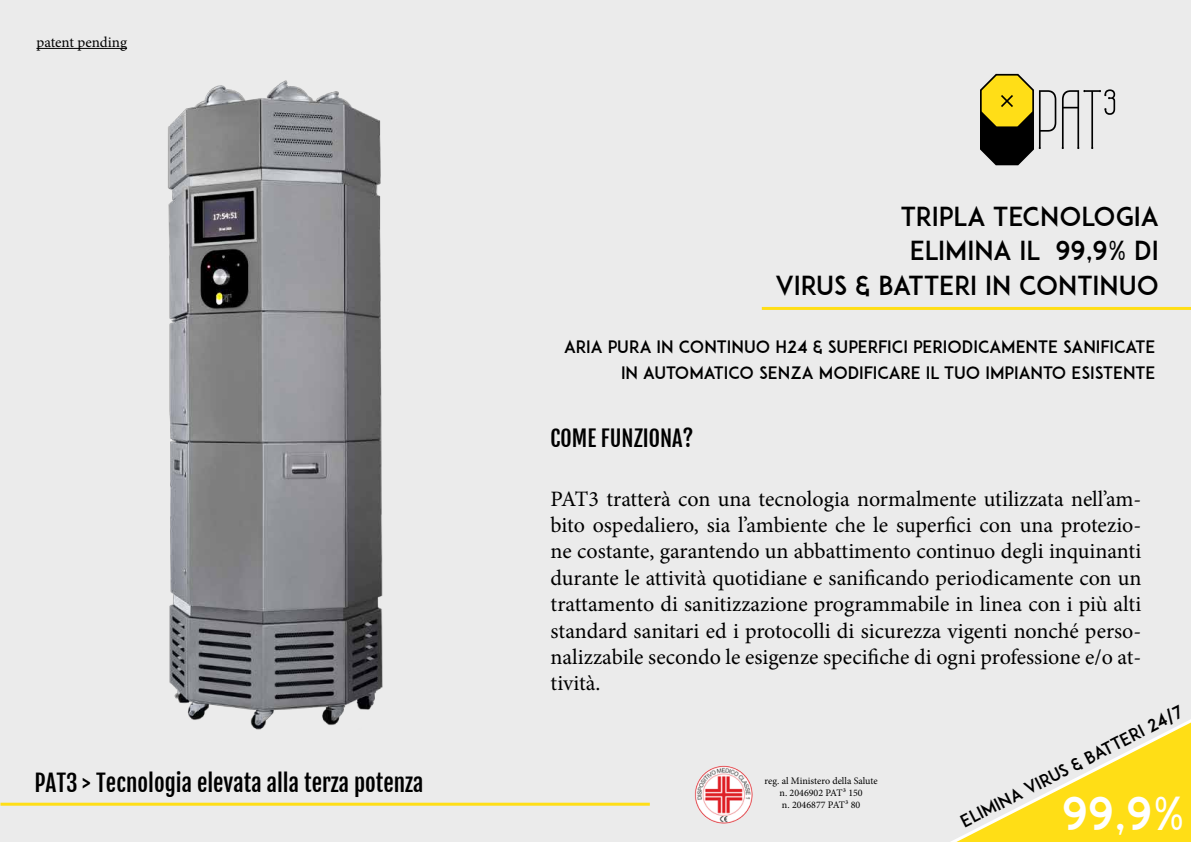
<style>
.page{position:relative;width:1191px;height:842px;background:#fff}
.page>*{position:absolute;margin:0;border:0;box-sizing:border-box;transform-origin:0 0}
.t1{font:82.8px "Wire One";color:#000}
.t2{font:45px "ADAM.CGPRO";color:#fff}
.t3{font:26px/34px "ADAM.CGPRO";color:#000;text-align:right}
.t4{font:23px "Fjalla One";color:#000}
.t5{font:22px/26.4px "Minion Pro";color:#000;text-align:justify}
.t6{font:22px "Fjalla One";color:#000}
.t7{font:17px/26.1px "ADAM.CGPRO";color:#000;text-align:right}
.t8{font:15px "Minion Pro";color:#000}
.t9{font:10px/12px "Minion Pro";color:#000;text-align:center}
</style>
<div class="page">
<div style="left:0;top:0;width:1191px;height:841px;background:#ebebeb"></div>
<img style="left:21px;top:80px;width:542px;height:723px">
<svg style="left:980px;top:73px;width:54px;height:93px;background:#857725"></svg>
<hr style="left:0;top:803px;width:650px;height:3px;background:#ffde16">
<hr style="left:762px;top:307px;width:429px;height:3px;background:#ffde16">
<hr style="left:36px;top:48px;width:91px;height:1px;background:#000">
<svg style="left:945px;top:719px;width:246px;height:123px"></svg>
<img style="left:694px;top:765px;width:59px;height:59px">
<p class="t8" style="left:36px;top:32px;width:92px">patent pending</p>
<p class="t4" style="left:34px;top:768px;width:390px">PAT3 &gt; Tecnologia elevata alla terza potenza</p>
<h1 class="t1" style="left:1035px;top:75px;width:84px">PAT³</h1>
<p class="t3" style="left:775px;top:200px;width:385px">TRIPLA TECNOLOGIA<br>ELIMINA IL 99,9% DI<br>VIRUS &amp; BATTERI IN CONTINUO</p>
<p class="t7" style="left:564px;top:334px;width:592px">ARIA PURA IN CONTINUO H24 &amp; SUPERFICI PERIODICAMENTE SANIFICATE<br>IN AUTOMATICO SENZA MODIFICARE IL TUO IMPIANTO ESISTENTE</p>
<p class="t6" style="left:550px;top:425px;width:145px">COME FUNZIONA?</p>
<p class="t5" style="left:550px;top:485px;width:592px">PAT3 tratterà con una tecnologia normalmente utilizzata nell’am&shy;bito ospedaliero, sia l’ambiente che le superfici con una protezio&shy;ne costante, garantendo un abbattimento continuo degli inquinanti durante le attività quotidiane e sanificando periodicamente con un trattamento di sanitizzazione programmabile in linea con i più alti standard sanitari ed i protocolli di sicurezza vigenti nonché perso&shy;nalizzabile secondo le esigenze specifiche di ogni professione e/o at&shy;tività.</p>
<p class="t9" style="left:764px;top:775px;width:115px">reg. al Ministero della Salute n. 2046902 PAT³ 150<br>n. 2046877 PAT³ 80</p>
<p class="t7" style="left:955px;top:810px;width:249px;rotate:-27deg">ELIMINA VIRUS &amp; BATTERI 24/7</p>
<h2 class="t2" style="left:1062px;top:786px;width:124px">99,9%</h2>
</div>
